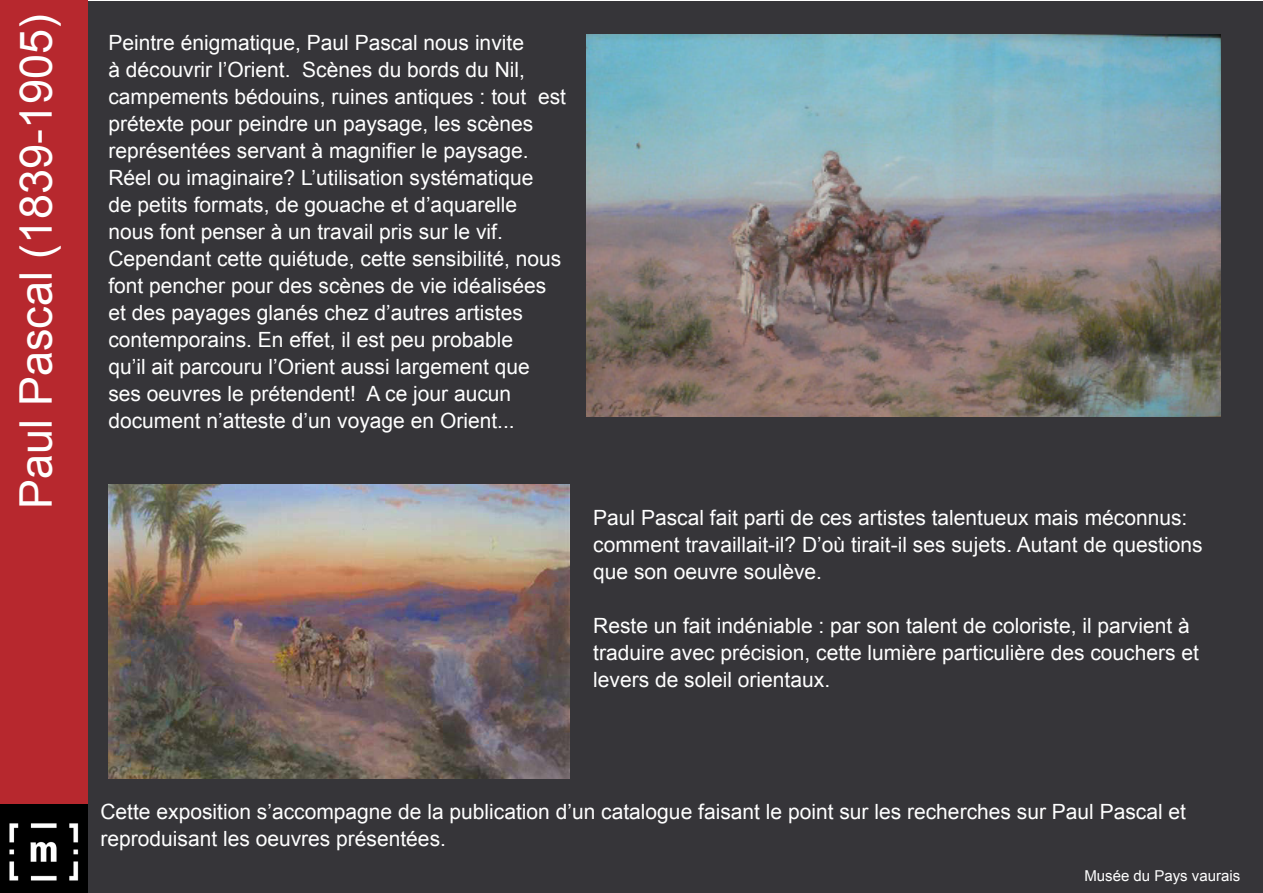
<style>
.page{position:relative;width:1263px;height:893px;background:#fff}
.page>*{position:absolute;margin:0;border:0;box-sizing:border-box;transform-origin:0 0}
.t1{font:45px "Arial";color:#fff}
.t2{font:21px/27px "Arial";color:#fff}
.t3{font:15px "Arial";color:#fff}
</style>
<div class="page">
<div style="left:0;top:1px;width:1263px;height:891px;background:#363539"></div>
<img style="left:108px;top:485px;width:461px;height:293px">
<img style="left:587px;top:34px;width:633px;height:383px">
<div style="left:0;top:0;width:87px;height:892px;background:#b7282e"></div>
<img style="left:0;top:804px;width:87px;height:89px">
<p class="t1" style="left:7px;top:509px;width:497px;rotate:-90deg">Paul Pascal (1839-1905)</p>
<p class="t2" style="left:108px;top:29px;width:459px">Peintre énigmatique, Paul Pascal nous invite<br>à découvrir l’Orient. Scènes du bords du Nil, campements bédouins, ruines antiques : tout est prétexte pour peindre un paysage, les scènes représentées servant à magnifier le paysage.<br>Réel ou imaginaire? L’utilisation systématique<br>de petits formats, de gouache et d’aquarelle nous font penser à un travail pris sur le vif.<br>Cependant cette quiétude, cette sensibilité, nous font pencher pour des scènes de vie idéalisées et des payages glanés chez d’autres artistes contemporains. En effet, il est peu probable<br>qu’il ait parcouru l’Orient aussi largement que ses oeuvres le prétendent! A ce jour aucun document n’atteste d’un voyage en Orient...</p>
<p class="t2" style="left:593px;top:504px;width:611px">Paul Pascal fait parti de ces artistes talentueux mais méconnus: comment travaillait-il? D’où tirait-il ses sujets. Autant de questions que son oeuvre soulève.</p>
<p class="t2" style="left:593px;top:612px;width:607px">Reste un fait indéniable : par son talent de coloriste, il parvient à traduire avec précision, cette lumière particulière des couchers et levers de soleil orientaux.</p>
<p class="t2" style="left:100px;top:799px;width:1087px">Cette exposition s’accompagne de la publication d’un catalogue faisant le point sur les recherches sur Paul Pascal et reproduisant les oeuvres présentées.</p>
<p class="t3" style="left:1084px;top:866px;width:157px">Musée du Pays vaurais</p>
</div>
